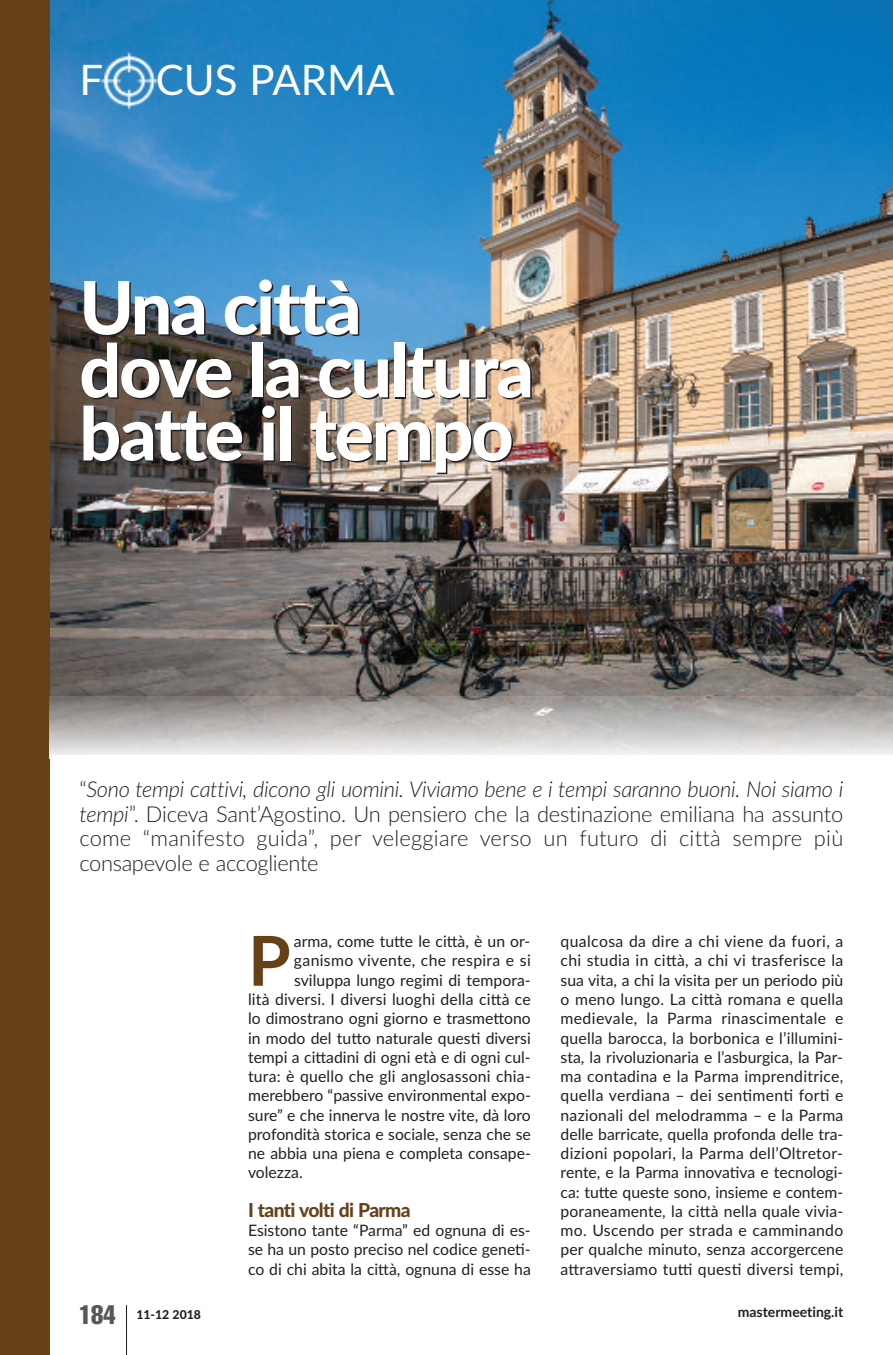
<style>
.page{position:relative;width:893px;height:1355px;background:#fff}
.page>*{position:absolute;margin:0;border:0;box-sizing:border-box;transform-origin:0 0}
.t1{font:800 73.5px/63px "Lato";letter-spacing:-.03em;color:#fff}
.t2{font:700 68.77px "Lato";color:#664118}
.t3{font:42px "Lato";color:#fff}
.t4{font:extra-condensed 26.25px "Helvetica";color:#57585a}
.t5{font:300 21.88px/24.5px "Lato";letter-spacing:-.015em;color:#231f20;text-align:justify}
.t6{font:800 19.25px "Lato";letter-spacing:-.03em;color:#664118}
.t7{font:15.75px/19.2px "Lato";color:#231f20;text-align:justify}
.t8{font:15.75px "Lato";letter-spacing:.02em;color:#231f20}
.t9{font:700 14px "Lato";color:#231f20}
.t10{font:800 12.25px "Lato";color:#231f20}
.s1{font-style:italic}
</style>
<div class="page">
<img style="left:50px;top:0;width:843px;height:696px">
<hr style="left:126px;top:1305px;width:1px;height:49px;background:#231f20">
<img style="left:100px;top:51px;width:58px;height:60px">
<div style="left:0;top:0;width:50px;height:1354px;background:#664118"></div>
<svg style="left:50px;top:696px;width:843px;height:59px;background:#bebbb9"></svg>
<h3 class="t3" style="left:79px;top:56px;width:25px">F</h3>
<h3 class="t3" style="left:156px;top:56px;width:240px">CUS PARMA</h3>
<h1 class="t1" style="left:79px;top:277px;width:456px">Una città<br>dove la cultura batte il tempo</h1>
<p class="t5" style="left:79px;top:777px;width:765px">“<span class="s1">Sono tempi cattivi, dicono gli uomini. Viviamo bene e i tempi saranno buoni. Noi siamo i tempi</span>”. Diceva Sant’Agostino. Un pensiero che la destinazione emiliana ha assunto come “manifesto guida”, per veleggiare verso un futuro di città sempre più consapevole e accogliente</p>
<h3 class="t4" style="left:79px;top:1305px;width:38px">184</h3>
<h2 class="t2" style="left:248px;top:921px;width:44px">P</h2>
<p class="t7" style="left:294px;top:932px;width:238px">arma, come tutte le città, è un or-</p>
<p class="t8" style="left:294px;top:951px;width:238px">ganismo vivente, che respira e si</p>
<p class="t7" style="left:294px;top:970px;width:238px">sviluppa lungo regimi di tempora-</p>
<p class="t7" style="left:248px;top:989px;width:284px">lità diversi. I diversi luoghi della città ce</p>
<p class="t7" style="left:248px;top:1009px;width:284px">lo dimostrano ogni giorno e trasmettono</p>
<p class="t7" style="left:248px;top:1028px;width:284px">in modo del tutto naturale questi diversi</p>
<p class="t7" style="left:248px;top:1047px;width:284px">tempi a cittadini di ogni età e di ogni cul-</p>
<p class="t7" style="left:248px;top:1066px;width:284px">tura: è quello che gli anglosassoni chia-</p>
<p class="t7" style="left:248px;top:1086px;width:284px">merebbero “passive environmental expo-</p>
<p class="t7" style="left:248px;top:1105px;width:284px">sure” e che innerva le nostre vite, dà loro</p>
<p class="t7" style="left:248px;top:1124px;width:284px">profondità storica e sociale, senza che se</p>
<p class="t7" style="left:248px;top:1143px;width:284px">ne abbia una piena e completa consape-</p>
<p class="t7" style="left:248px;top:1163px;width:56px">volezza.</p>
<p class="t6" style="left:248px;top:1198px;width:164px">I tanti volti di Parma</p>
<p class="t7" style="left:248px;top:1220px;width:284px">Esistono tante “Parma” ed ognuna di es&shy;se ha un posto preciso nel codice geneti&shy;co di chi abita la città, ognuna di esse ha</p>
<p class="t7" style="left:561px;top:932px;width:284px">qualcosa da dire a chi viene da fuori, a chi studia in città, a chi vi trasferisce la sua vita, a chi la visita per un periodo più o meno lungo. La città romana e quella medievale, la Parma rinascimentale e quella barocca, la borbonica e l’illumini&shy;sta, la rivoluzionaria e l’asburgica, la Par&shy;ma contadina e la Parma imprenditrice, quella verdiana – dei sentimenti forti e nazionali del melodramma – e la Parma delle barricate, quella profonda delle tra&shy;dizioni popolari, la Parma dell’Oltretor&shy;rente, e la Parma innovativa e tecnologi&shy;ca: tutte queste sono, insieme e contem&shy;poraneamente, la città nella quale vivia&shy;mo. Uscendo per strada e camminando per qualche minuto, senza accorgercene attraversiamo tutti questi diversi tempi,</p>
<p class="t10" style="left:136px;top:1307px;width:66px">11-12 2018</p>
<p class="t9" style="left:738px;top:1303px;width:107px">mastermeeting.it</p>
</div>
